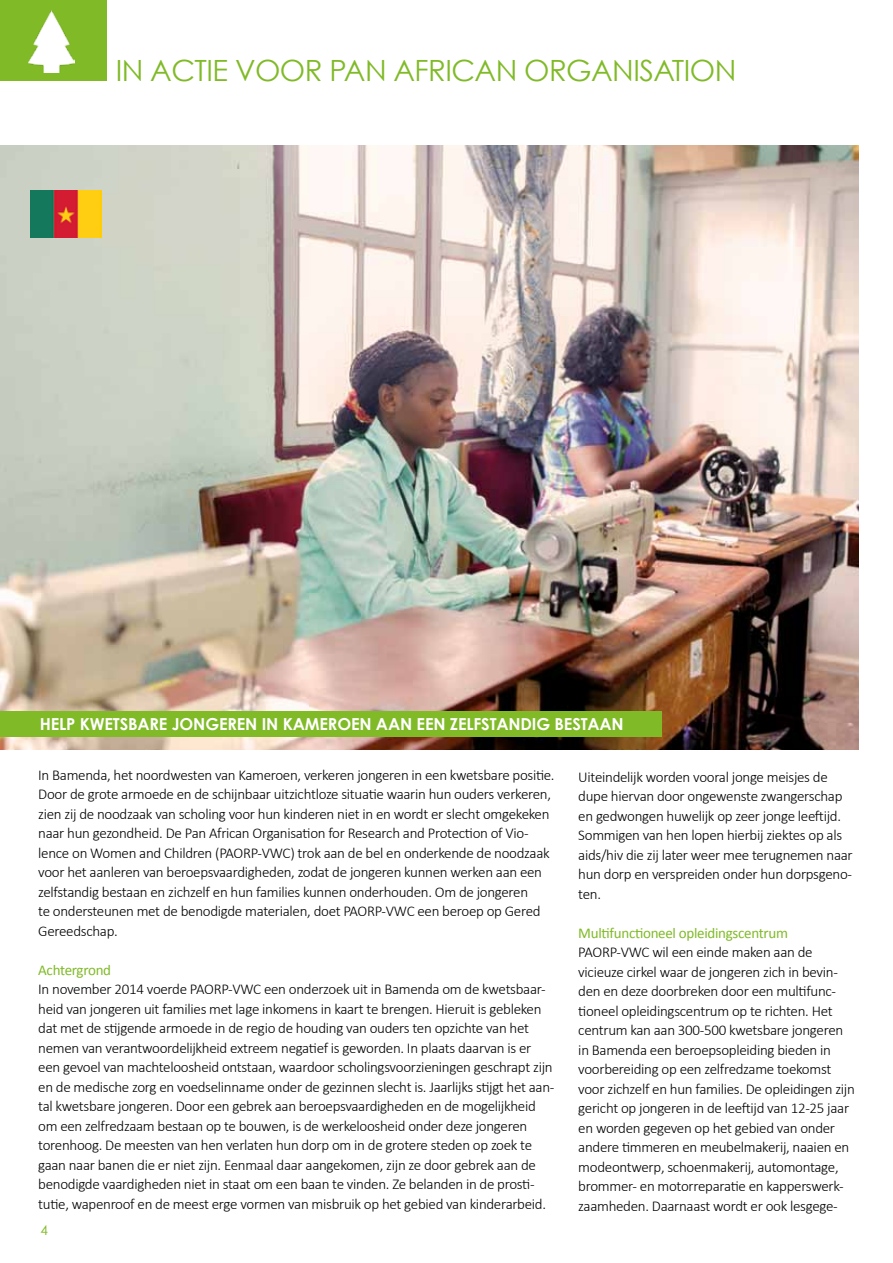
<style>
.page{position:relative;width:893px;height:1263px;background:#fff}
.page>*{position:absolute;margin:0;border:0;box-sizing:border-box;transform-origin:0 0}
.t1{font:29.25px "Century Gothic";letter-spacing:-.02em;color:#80ba27}
.t2{font:700 16.5px "Century Gothic";letter-spacing:-.01em;color:#fff}
.t3{font:300 15px/19.5px "Calibri";letter-spacing:-.02em;color:#000}
.t4{font:15px "Calibri";letter-spacing:-.02em;color:#80ba27}
.t5{font:13.5px "Century Gothic";color:#80ba27}
</style>
<div class="page">
<div style="left:0;top:0;width:106px;height:81px;background:#80ba27"></div>
<img style="left:0;top:146px;width:859px;height:603px">
<div style="left:0;top:711px;width:661px;height:26px;background:#80ba27"></div>
<img style="left:31px;top:191px;width:70px;height:47px">
<img style="left:28px;top:10px;width:47px;height:62px">
<h1 class="t1" style="left:116px;top:52px;width:71px">IN ACTIE</h1>
<h1 class="t1" style="left:235px;top:52px;width:503px">VOOR PAN AFRICAN ORGANISATION</h1>
<p class="t2" style="left:40px;top:713px;width:586px">H ELP KWETSBARE JONGEREN IN KAMEROEN AAN EEN ZELFSTANDIG BESTAAN</p>
<p class="t3" style="left:38px;top:764px;width:518px">In Bamenda, het noordwesten van Kameroen, verkeren jongeren in een kwetsbare positie.<br>Door de grote armoede en de schijnbaar uitzichtloze situatie waarin hun ouders verkeren, zien zij de noodzaak van scholing voor hun kinderen niet in en wordt er slecht omgekeken naar hun gezondheid. De Pan African Organisation for Research and Protection of Vio&shy;lence on Women and Children (PAORP-VWC) trok aan de bel en onderkende de noodzaak voor het aanleren van beroepsvaardigheden, zodat de jongeren kunnen werken aan een zelfstandig bestaan en zichzelf en hun families kunnen onderhouden. Om de jongeren<br>te ondersteunen met de benodigde materialen, doet PAORP-VWC een beroep op Gered Gereedschap.</p>
<p class="t4" style="left:38px;top:960px;width:74px">Achtergrond</p>
<p class="t3" style="left:38px;top:979px;width:518px">In november 2014 voerde PAORP-VWC een onderzoek uit in Bamenda om de kwetsbaar&shy;heid van jongeren uit families met lage inkomens in kaart te brengen. Hieruit is gebleken dat met de stijgende armoede in de regio de houding van ouders ten opzichte van het nemen van verantwoordelijkheid extreem negatief is geworden. In plaats daarvan is er een gevoel van machteloosheid ontstaan, waardoor scholingsvoorzieningen geschrapt zijn en de medische zorg en voedselinname onder de gezinnen slecht is. Jaarlijks stijgt het aan&shy;tal kwetsbare jongeren. Door een gebrek aan beroepsvaardigheden en de mogelijkheid om een zelfredzaam bestaan op te bouwen, is de werkeloosheid onder deze jongeren torenhoog. De meesten van hen verlaten hun dorp om in de grotere steden op zoek te gaan naar banen die er niet zijn. Eenmaal daar aangekomen, zijn ze door gebrek aan de benodigde vaardigheden niet in staat om een baan te vinden. Ze belanden in de prosti&shy;tutie, wapenroof en de meest erge vormen van misbruik op het gebied van kinderarbeid.</p>
<p class="t5" style="left:40px;top:1222px;width:9px">4</p>
<p class="t3" style="left:578px;top:766px;width:276px">Uiteindelijk worden vooral jonge meisjes de dupe hiervan door ongewenste zwangerschap en gedwongen huwelijk op zeer jonge leeftijd.<br>Sommigen van hen lopen hierbij ziektes op als aids/hiv die zij later weer mee terugnemen naar hun dorp en verspreiden onder hun dorpsgeno&shy;ten.</p>
<p class="t4" style="left:578px;top:923px;width:211px">Multifunctioneel opleidingscentrum</p>
<p class="t3" style="left:578px;top:942px;width:278px">PAORP-VWC wil een einde maken aan de vicieuze cirkel waar de jongeren zich in bevin&shy;den en deze doorbreken door een multifunc&shy;tioneel opleidingscentrum op te richten. Het centrum kan aan 300-500 kwetsbare jongeren in Bamenda een beroepsopleiding bieden in voorbereiding op een zelfredzame toekomst voor zichzelf en hun families. De opleidingen zijn gericht op jongeren in de leeftijd van 12-25 jaar en worden gegeven op het gebied van onder andere timmeren en meubelmakerij, naaien en modeontwerp, schoenmakerij, automontage, brommer- en motorreparatie en kapperswerk&shy;zaamheden. Daarnaast wordt er ook lesgege-</p>
</div>
